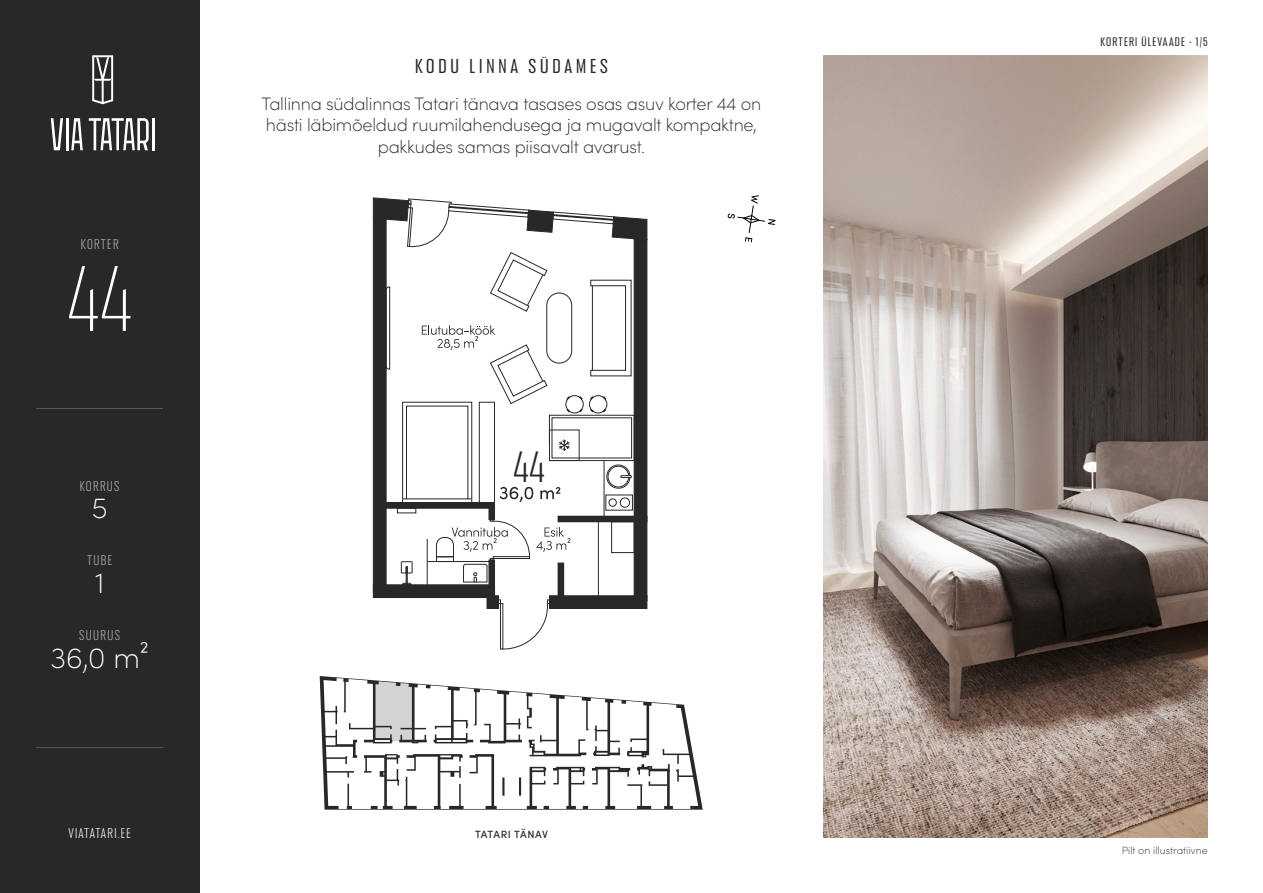
<style>
.page{position:relative;width:1263px;height:893px;background:#fff}
.page>*{position:absolute;margin:0;border:0;box-sizing:border-box;transform-origin:0 0}
.t1{font:300 90px "Anguita Sans";color:#fff}
.t2{font:42.3px "Anguita Sans";color:#292829}
.t3{font:200 29.1px "Sofia Pro";color:#fff}
.t4{font:500 19.5px "Anguita Sans";letter-spacing:.2em;color:#292829}
.t5{font:200 18px/21.6px "Sofia Pro";letter-spacing:-.015em;color:#292829;text-align:center}
.t6{font:13.65px "Anguita Sans";letter-spacing:.1em;color:#b5b5b5}
.t7{font:13.65px "Anguita Sans";letter-spacing:.1em;color:#fff}
.t8{font:500 12px "Anguita Sans";letter-spacing:.1em;color:#292829}
.t9{font:200 10.5px "Sofia Pro";color:#292829}
.t10{font:500 10.5px "Sofia Pro";letter-spacing:.025em;color:#292829}
</style>
<div class="page">
<svg style="left:727px;top:195px;width:48px;height:47px"></svg>
<img style="left:823px;top:55px;width:385px;height:783px">
<svg style="left:320px;top:676px;width:383px;height:134px"></svg>
<svg style="left:373px;top:198px;width:274px;height:451px"></svg>
<div style="left:0;top:0;width:199px;height:893px;background:#292829"></div>
<div style="left:509px;top:443px;width:39px;height:39px;background:#fff"></div>
<hr style="left:36px;top:747px;width:127px;height:1px;background:#58595b">
<hr style="left:36px;top:408px;width:127px;height:1px;background:#58595b">
<svg style="left:92px;top:55px;width:21px;height:49px"></svg>
<hr style="left:152px;top:118px;width:3px;height:32px;background:#fff">
<svg style="left:51px;top:118px;width:12px;height:32px"></svg>
<svg style="left:71px;top:118px;width:12px;height:32px"></svg>
<svg style="left:89px;top:118px;width:60px;height:32px"></svg>
<hr style="left:66px;top:118px;width:2px;height:32px;background:#fff">
<p class="t6" style="left:81px;top:237px;width:39px">KORTER</p>
<h1 class="t1" style="left:67px;top:252px;width:67px">44</h1>
<p class="t6" style="left:80px;top:479px;width:41px">KORRUS</p>
<h3 class="t3" style="left:92px;top:487px;width:17px">5</h3>
<p class="t6" style="left:87px;top:553px;width:27px">TUBE</p>
<h3 class="t3" style="left:95px;top:562px;width:11px">1</h3>
<p class="t6" style="left:79px;top:628px;width:42px">SUURUS</p>
<h3 class="t3" style="left:51px;top:636px;width:100px">36,0 m²</h3>
<p class="t7" style="left:68px;top:826px;width:64px">VIATATARI.EE</p>
<p class="t4" style="left:415px;top:56px;width:194px">KODU LINNA SÜDAMES</p>
<p class="t5" style="left:261px;top:92px;width:501px">Tallinna südalinnas Tatari tänava tasases osas asuv korter 44 on hästi läbimõeldud ruumilahendusega ja mugavalt kompaktne, pakkudes samas piisavalt avarust.</p>
<h2 class="t2" style="left:513px;top:445px;width:33px">44</h2>
<p class="t10" style="left:475px;top:826px;width:74px">TATARI TÄNAV</p>
<p class="t8" style="left:1100px;top:35px;width:109px">KORTERI ÜLEVAADE • 1/5</p>
<p class="t9" style="left:1122px;top:843px;width:87px">Pilt on illustratiivne</p>
</div>
